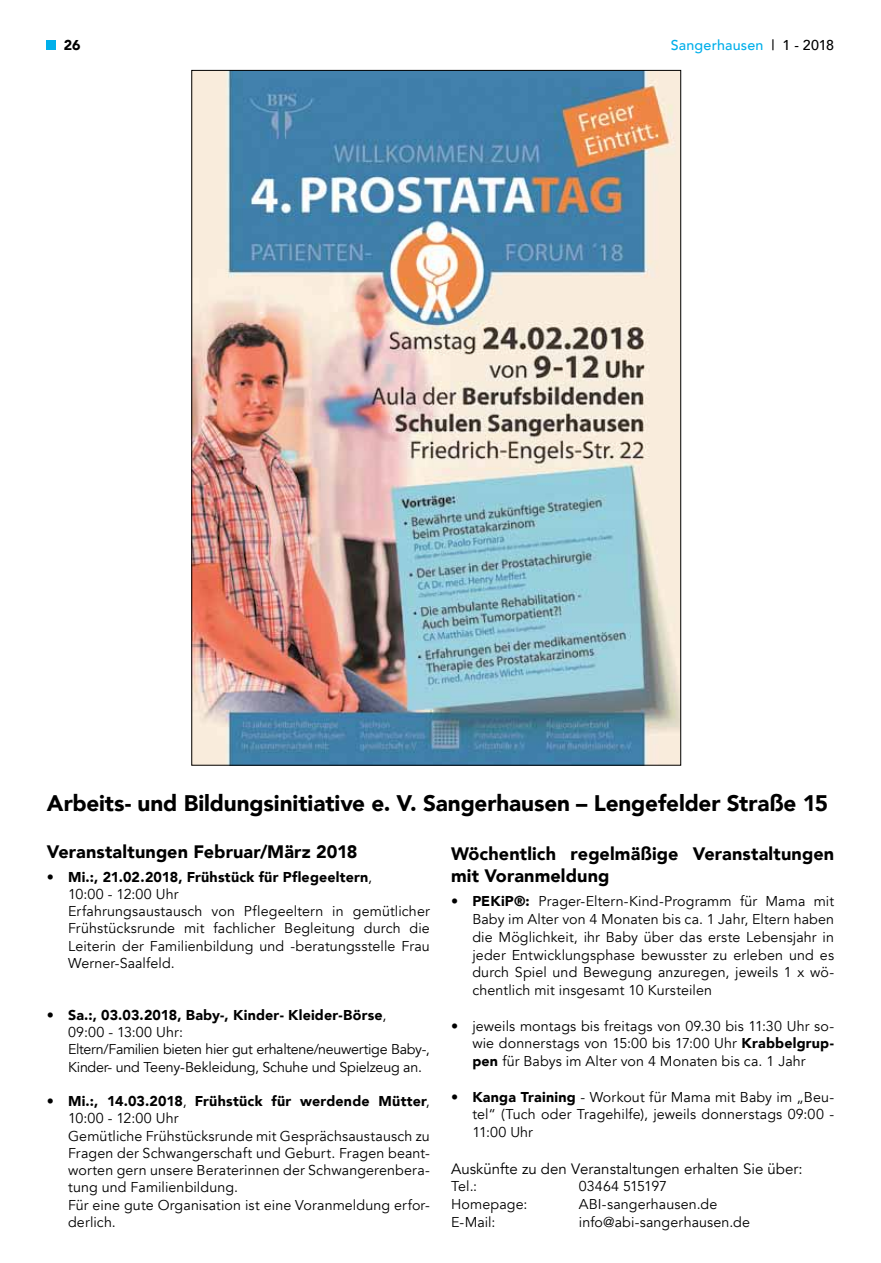
<style>
.page{position:relative;width:881px;height:1263px;background:#fff}
.page>*{position:absolute;margin:0;border:0;box-sizing:border-box;transform-origin:0 0}
.t1{font:900 22.5px "Avenir";letter-spacing:-.005em;color:#000}
.t2{font:900 18px/22.2px "Avenir";letter-spacing:.005em;color:#000}
.t3{font:15px "Avenir";color:#000}
.t4{font:14.25px/17.2px "Avenir";letter-spacing:.01em;color:#000;text-align:justify}
.t5{font:14.25px/17.2px "Avenir";letter-spacing:-.02em;color:#000}
.t6{font:500 14.25px "Avenir";letter-spacing:.01em;color:#00afea}
.t7{font:14.25px "Avenir";letter-spacing:-.01em;color:#000}
.t8{font:900 14.25px "Avenir";color:#000}
.s1{color:#000}
.s2{font-weight:900}
</style>
<div class="page">
<div style="left:47px;top:40px;width:9px;height:9px;background:#00afea"></div>
<img style="left:193px;top:72px;width:485px;height:691px">
<p class="t8" style="left:64px;top:33px;width:18px">26</p>
<p class="t6" style="left:670px;top:33px;width:165px">Sangerhausen <span class="s1">| 1 - 2018</span></p>
<h1 class="t1" style="left:47px;top:784px;width:782px">Arbeits- und Bildungsinitiative e. V. Sangerhausen – Lengefelder Straße 15</h1>
<p class="t2" style="left:47px;top:840px;width:312px">Veranstaltungen Februar/März 2018</p>
<p class="t4" style="left:68px;top:868px;width:363px;text-align:left;text-indent:-21px">• <span class="s2">Mi.:, 21.02.2018, Frühstück für Pflegeeltern</span>,<br>10:00 - 12:00 Uhr<br>Erfahrungsaustausch von Pflegeeltern in gemütlicher Frühstücksrunde mit fachlicher Begleitung durch die Leiterin der Familienbildung und -beratungsstelle Frau Werner-Saalfeld.</p>
<p class="t2" style="left:451px;top:842px;width:384px">Wöchentlich regelmäßige Veranstaltungen mit Voranmeldung</p>
<p class="t4" style="left:472px;top:893px;width:363px;line-height:17.7px;text-indent:-21px">• <span class="s2">PEKiP®:</span> Prager-Eltern-Kind-Programm für Mama mit Baby im Alter von 4 Monaten bis ca. 1 Jahr, Eltern haben die Möglichkeit, ihr Baby über das erste Lebensjahr in jeder Entwicklungsphase bewusster zu erleben und es durch Spiel und Bewegung anzuregen, jeweils 1 x wö&shy;chentlich mit insgesamt 10 Kursteilen</p>
<p class="t4" style="left:472px;top:1017px;width:363px;line-height:17.7px;text-indent:-21px">• jeweils montags bis freitags von 09.30 bis 11:30 Uhr so&shy;wie donnerstags von 15:00 bis 17:00 Uhr <span class="s2">Krabbelgrup&shy;pen</span> für Babys im Alter von 4 Monaten bis ca. 1 Jahr</p>
<p class="t4" style="left:472px;top:1088px;width:363px;line-height:17.7px;text-indent:-21px">• <span class="s2">Kanga Training</span> - Workout für Mama mit Baby im „Beu&shy;tel“ (Tuch oder Tragehilfe), jeweils donnerstags 09:00 - 11:00 Uhr</p>
<p class="t3" style="left:451px;top:1159px;width:353px">Auskünfte zu den Veranstaltungen erhalten Sie über:</p>
<p class="t4" style="left:451px;top:1178px;width:28px">Tel.:</p>
<p class="t7" style="left:578px;top:1178px;width:90px">03464 515197</p>
<p class="t4" style="left:451px;top:1196px;width:78px">Homepage:</p>
<p class="t4" style="left:578px;top:1196px;width:140px">ABI-sangerhausen.de</p>
<p class="t4" style="left:451px;top:1213px;width:46px">E-Mail:</p>
<p class="t4" style="left:578px;top:1213px;width:173px">info@abi-sangerhausen.de</p>
<p class="t5" style="left:68px;top:1006px;width:363px;text-indent:-21px">• <span class="s2">Sa.:, 03.03.2018, Baby-, Kinder- Kleider-Börse</span>,<br>09:00 - 13:00 Uhr:<br>Eltern/Familien bieten hier gut erhaltene/neuwertige Baby-, Kinder- und Teeny-Bekleidung, Schuhe und Spielzeug an.</p>
<p class="t4" style="left:68px;top:1093px;width:363px;text-align:left;text-indent:-21px">• <span class="s2">Mi.:, 14.03.2018</span>, <span class="s2">Frühstück für werdende Mütter</span>, 10:00 - 12:00 Uhr<br>Gemütliche Frühstücksrunde mit Gesprächsaustausch zu Fragen der Schwangerschaft und Geburt. Fragen beant&shy;worten gern unsere Beraterinnen der Schwangerenbera&shy;tung und Familienbildung.<br>Für eine gute Organisation ist eine Voranmeldung erfor&shy;derlich.</p>
</div>
